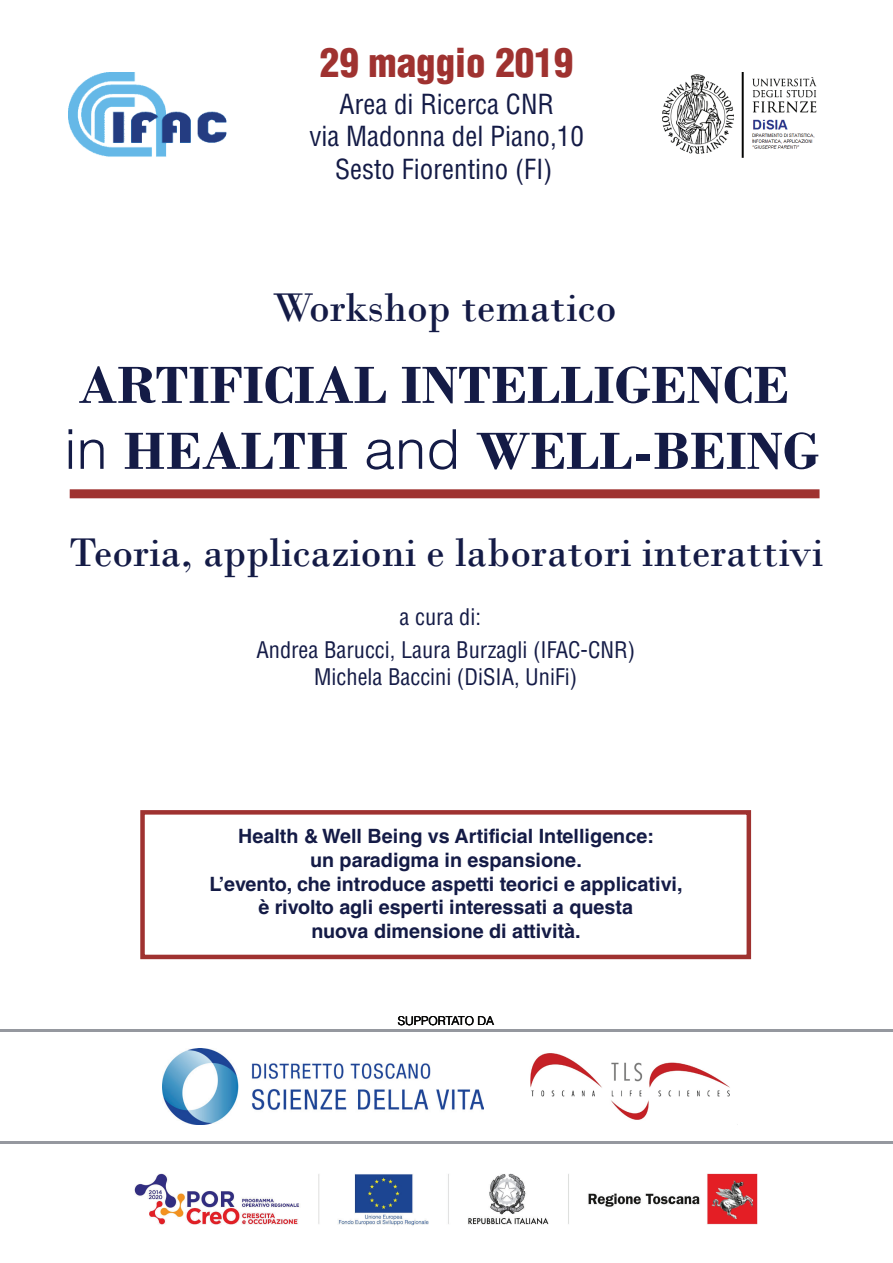
<style>
.page{position:relative;width:893px;height:1263px;background:#fff}
.page>*{position:absolute;margin:0;border:0;box-sizing:border-box;transform-origin:0 0}
.t1{font:42px "Bodoni";color:#141b46}
.t2{font:900 condensed 39px "Helvetica LT Std";color:#9f3230}
.t3{font:condensed 27px/32.4px "Helvetica LT Std";color:#141b46;text-align:center}
.t4{font:condensed 22.35px/26.8px "Helvetica LT Std";color:#141b46;text-align:center}
.t5{font:700 19.8px/23.7px "Helvetica LT Std";color:#141b46;text-align:center}
.t6{font:300 12px "Helvetica LT Std";color:#050504}
</style>
<div class="page">
<img style="left:512px;top:1031px;width:235px;height:111px">
<img style="left:69px;top:73px;width:158px;height:84px">
<img style="left:662px;top:73px;width:155px;height:85px">
<svg style="left:79px;top:366px;width:307px;height:37px"></svg>
<svg style="left:402px;top:366px;width:385px;height:37px"></svg>
<hr style="left:69px;top:440px;width:3px;height:29px;background:#141b46">
<svg style="left:69px;top:429px;width:3px;height:5px"></svg>
<svg style="left:81px;top:440px;width:23px;height:29px"></svg>
<svg style="left:125px;top:432px;width:222px;height:37px"></svg>
<svg style="left:367px;top:440px;width:55px;height:30px"></svg>
<svg style="left:429px;top:429px;width:27px;height:41px"></svg>
<svg style="left:477px;top:433px;width:154px;height:36px"></svg>
<div style="left:636px;top:455px;width:14px;height:6px;background:#141b46"></div>
<svg style="left:655px;top:432px;width:163px;height:37px"></svg>
<div style="left:70px;top:489px;width:749px;height:9px;background:#9f3230"></div>
<img style="left:134px;top:1173px;width:624px;height:53px">
<img style="left:162px;top:1049px;width:321px;height:76px">
<hr style="left:0;top:1142px;width:893px;height:2px;background:#95989f">
<hr style="left:0;top:1029px;width:893px;height:2px;background:#95989f">
<div style="left:140px;top:810px;width:611px;height:149px;border:4px solid #9f3230"></div>
<h2 class="t2" style="left:320px;top:38px;width:255px">29 maggio 2019</h2>
<h3 class="t3" style="left:309px;top:88px;width:276px">Area di Ricerca CNR<br>via Madonna del Piano,10<br>Sesto Fiorentino (FI)</h3>
<h1 class="t1" style="left:273px;top:283px;width:345px">Workshop tematico</h1>
<h1 class="t1" style="left:70px;top:527px;width:755px">Teoria, applicazioni e laboratori interattivi</h1>
<p class="t4" style="left:400px;top:603px;width:83px">a cura di:</p>
<p class="t4" style="left:256px;top:637px;width:380px">Andrea Barucci, Laura Burzagli (IFAC-CNR)<br>Michela Baccini (DiSIA, UniFi)</p>
<p class="t5" style="left:210px;top:824px;width:475px">Health &amp; Well Being vs Artificial Intelligence:<br>un paradigma in espansione.<br>L’evento, che introduce aspetti teorici e applicativi, è rivolto agli esperti interessati a questa<br>nuova dimensione di attività.</p>
<p class="t6" style="left:398px;top:1013px;width:98px">SUPPORTATO DA</p>
</div>
